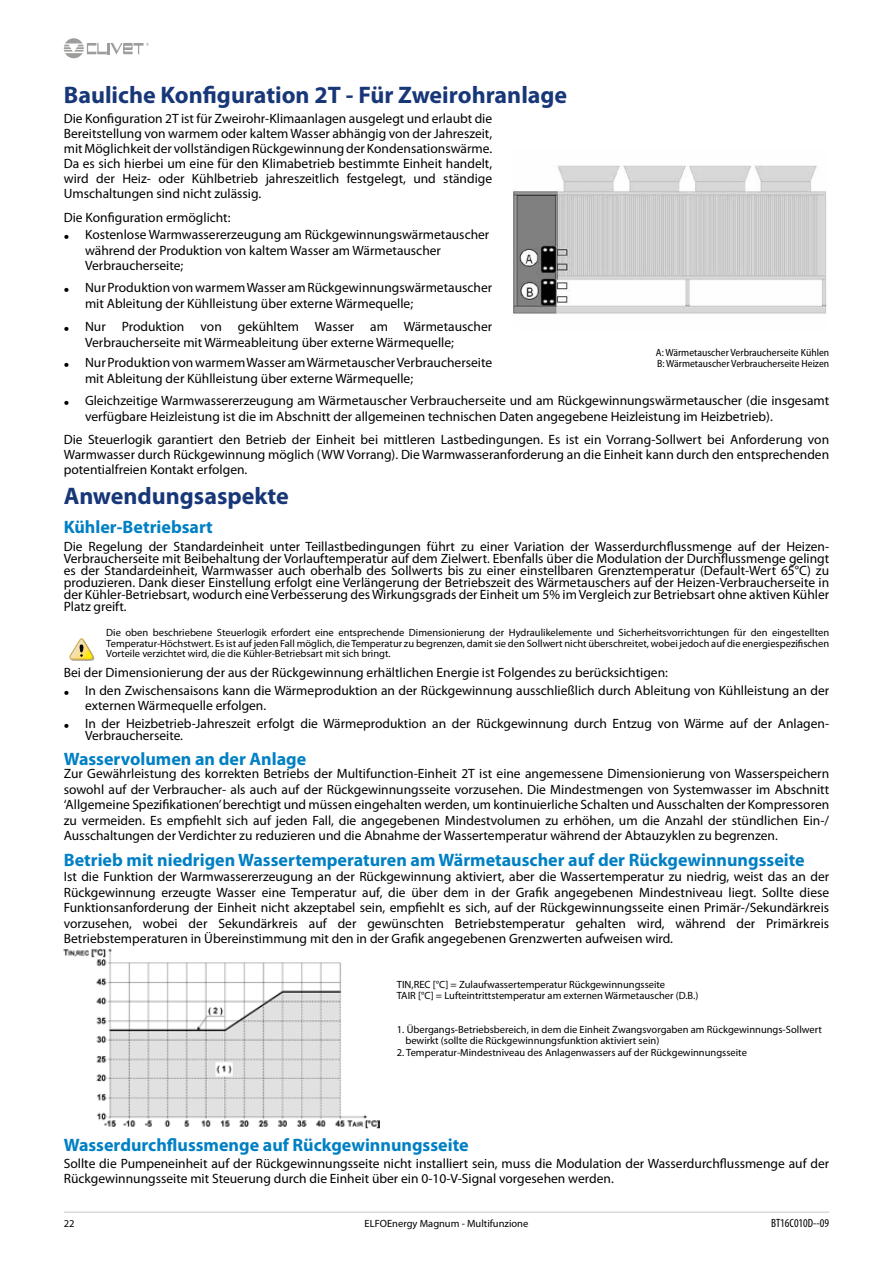
<style>
.page{position:relative;width:893px;height:1263px;background:#fff}
.page>*{position:absolute;margin:0;border:0;box-sizing:border-box;transform-origin:0 0}
.t1{font:700 24px "Myriad Pro";color:#183779}
.t2{font:700 18px "Myriad Pro";color:#0080c4}
.t3{font:13.5px/15.5px "Myriad Pro";color:#000}
.t4{font:condensed 12px "Myriad Pro";color:#000}
.t5{font:10.5px/10.5px "Myriad Pro";color:#000}
.t6{font:semi-condensed 10.5px/11.2px "Myriad Pro";color:#000}
.s1{font-size:19.5px}
</style>
<div class="page">
<svg style="left:64px;top:38px;width:85px;height:20px"></svg>
<hr style="left:64px;top:1212px;width:765px;height:1px;background:#c6c6c6">
<img style="left:513px;top:165px;width:314px;height:149px">
<svg style="left:69px;top:638px;width:26px;height:23px"></svg>
<img style="left:64px;top:948px;width:316px;height:180px">
<h1 class="t1" style="left:64px;top:79px;width:505px">Bauliche Konfiguration 2T - Für Zweirohranlage</h1>
<p class="t3" style="left:64px;top:111px;width:430px;line-height:15px;text-align:justify">Die Konfiguration 2T ist für Zweirohr-Klimaanlagen ausgelegt und erlaubt die Bereitstellung von warmem oder kaltem Wasser abhängig von der Jahreszeit, mit Möglichkeit der vollständigen Rückgewinnung der Kondensationswärme.<br>Da es sich hierbei um eine für den Klimabetrieb bestimmte Einheit handelt, wird der Heiz- oder Kühlbetrieb jahreszeitlich festgelegt, und ständige Umschaltungen sind nicht zulässig.</p>
<p class="t3" style="left:64px;top:209px;width:168px">Die Konfiguration ermöglicht:</p>
<p class="t3" style="left:85px;top:227px;width:406px;text-indent:-21px"><span class="s1">•</span> Kostenlose Warmwassererzeugung am Rückgewinnungswärmetauscher während der Produktion von kaltem Wasser am Wärmetauscher<br>Verbraucherseite;</p>
<p class="t3" style="left:85px;top:280px;width:409px;text-indent:-21px"><span class="s1">•</span> Nur Produktion von warmem Wasser am Rückgewinnungswärmetauscher mit Ableitung der Kühlleistung über externe Wärmequelle;</p>
<p class="t3" style="left:85px;top:319px;width:409px;text-indent:-21px"><span class="s1">•</span> Nur Produktion von gekühltem Wasser am Wärmetauscher<br>Verbraucherseite mit Wärmeableitung über externe Wärmequelle;</p>
<p class="t3" style="left:85px;top:355px;width:409px;text-indent:-21px"><span class="s1">•</span> Nur Produktion von warmem Wasser am Wärmetauscher Verbraucherseite mit Ableitung der Kühlleistung über externe Wärmequelle;</p>
<p class="t3" style="left:85px;top:392px;width:746px;text-indent:-21px"><span class="s1">•</span> Gleichzeitige Warmwassererzeugung am Wärmetauscher Verbraucherseite und am Rückgewinnungswärmetauscher (die insgesamt verfügbare Heizleistung ist die im Abschnitt der allgemeinen technischen Daten angegebene Heizleistung im Heizbetrieb).</p>
<p class="t3" style="left:64px;top:432px;width:767px;line-height:15px;text-align:justify">Die Steuerlogik garantiert den Betrieb der Einheit bei mittleren Lastbedingungen. Es ist ein Vorrang-Sollwert bei Anforderung von Warmwasser durch Rückgewinnung möglich (WW Vorrang). Die Warmwasseranforderung an die Einheit kann durch den entsprechenden potentialfreien Kontakt erfolgen.</p>
<h1 class="t1" style="left:64px;top:480px;width:227px">Anwendungsaspekte</h1>
<h2 class="t2" style="left:64px;top:515px;width:151px">Kühler-Betriebsart</h2>
<p class="t3" style="left:64px;top:540px;width:767px;line-height:12px;text-align:justify">Die Regelung der Standardeinheit unter Teillastbedingungen führt zu einer Variation der Wasserdurchflussmenge auf der Heizen-Verbraucherseite mit Beibehaltung der Vorlauftemperatur auf dem Zielwert. Ebenfalls über die Modulation der Durchflussmenge gelingt es der Standardeinheit, Warmwasser auch oberhalb des Sollwerts bis zu einer einstellbaren Grenztemperatur (Default-Wert 65°C) zu produzieren. Dank dieser Einstellung erfolgt eine Verlängerung der Betriebszeit des Wärmetauschers auf der Heizen-Verbraucherseite in der Kühler-Betriebsart, wodurch eine Verbesserung des Wirkungsgrads der Einheit um 5% im Vergleich zur Betriebsart ohne aktiven Kühler Platz greift.</p>
<p class="t5" style="left:106px;top:627px;width:724px;text-align:justify">Die oben beschriebene Steuerlogik erfordert eine entsprechende Dimensionierung der Hydraulikelemente und Sicherheitsvorrichtungen für den eingestellten Temperatur-Höchstwert. Es ist auf jeden Fall möglich, die Temperatur zu begrenzen, damit sie den Sollwert nicht überschreitet, wobei jedoch auf die energiespezifischen Vorteile verzichtet wird, die die Kühler-Betriebsart mit sich bringt.</p>
<p class="t3" style="left:64px;top:665px;width:606px">Bei der Dimensionierung der aus der Rückgewinnung erhältlichen Energie ist Folgendes zu berücksichtigen:</p>
<p class="t3" style="left:85px;top:682px;width:746px;text-indent:-21px"><span class="s1">•</span> In den Zwischensaisons kann die Wärmeproduktion an der Rückgewinnung ausschließlich durch Ableitung von Kühlleistung an der externen Wärmequelle erfolgen.</p>
<p class="t3" style="left:85px;top:717px;width:746px;line-height:12px;text-indent:-21px"><span class="s1">•</span> In der Heizbetrieb-Jahreszeit erfolgt die Wärmeproduktion an der Rückgewinnung durch Entzug von Wärme auf der Anlagen-<br>Verbraucherseite.</p>
<h2 class="t2" style="left:64px;top:747px;width:244px">Wasservolumen an der Anlage</h2>
<p class="t3" style="left:64px;top:765px;width:767px;text-align:justify">Zur Gewährleistung des korrekten Betriebs der Multifunction-Einheit 2T ist eine angemessene Dimensionierung von Wasserspeichern sowohl auf der Verbraucher- als auch auf der Rückgewinnungsseite vorzusehen. Die Mindestmengen von Systemwasser im Abschnitt ‘Allgemeine Spezifikationen’ berechtigt und müssen eingehalten werden, um kontinuierliche Schalten und Ausschalten der Kompressoren zu vermeiden. Es empfiehlt sich auf jeden Fall, die angegebenen Mindestvolumen zu erhöhen, um die Anzahl der stündlichen Ein-/ Ausschaltungen der Verdichter zu reduzieren und die Abnahme der Wassertemperatur während der Abtauzyklen zu begrenzen.</p>
<h2 class="t2" style="left:64px;top:848px;width:742px">Betrieb mit niedrigen Wassertemperaturen am Wärmetauscher auf der Rückgewinnungsseite</h2>
<p class="t3" style="left:64px;top:869px;width:767px;text-align:justify">Ist die Funktion der Warmwassererzeugung an der Rückgewinnung aktiviert, aber die Wassertemperatur zu niedrig, weist das an der Rückgewinnung erzeugte Wasser eine Temperatur auf, die über dem in der Grafik angegebenen Mindestniveau liegt. Sollte diese Funktionsanforderung der Einheit nicht akzeptabel sein, empfiehlt es sich, auf der Rückgewinnungsseite einen Primär-/Sekundärkreis vorzusehen, wobei der Sekundärkreis auf der gewünschten Betriebstemperatur gehalten wird, während der Primärkreis Betriebstemperaturen in Übereinstimmung mit den in der Grafik angegebenen Grenzwerten aufweisen wird.</p>
<p class="t6" style="left:656px;top:347px;width:175px">A: Wärmetauscher Verbraucherseite Kühlen<br>B: Wärmetauscher Verbraucherseite Heizen</p>
<p class="t5" style="left:397px;top:978px;width:303px;line-height:11.2px">TIN,REC [°C] = Zulaufwassertemperatur Rückgewinnungsseite<br>TAIR [°C] = Lufteintrittstemperatur am externen Wärmetauscher (D.B.)</p>
<p class="t5" style="left:405px;top:1023px;width:418px;line-height:11.2px;text-indent:-9px">1. Übergangs-Betriebsbereich, in dem die Einheit Zwangsvorgaben am Rückgewinnungs-Sollwert bewirkt (sollte die Rückgewinnungsfunktion aktiviert sein)</p>
<p class="t5" style="left:397px;top:1047px;width:352px">2. Temperatur-Mindestniveau des Anlagenwassers auf der Rückgewinnungsseite</p>
<h2 class="t2" style="left:64px;top:1133px;width:406px">Wasserdurchflussmenge auf Rückgewinnungsseite</h2>
<p class="t3" style="left:64px;top:1155px;width:767px">Sollte die Pumpeneinheit auf der Rückgewinnungsseite nicht installiert sein, muss die Modulation der Wasserdurchflussmenge auf der<br>Rückgewinnungsseite mit Steuerung durch die Einheit über ein 0-10-V-Signal vorgesehen werden.</p>
<p class="t5" style="left:64px;top:1218px;width:12px">22</p>
<p class="t5" style="left:365px;top:1218px;width:165px">ELFOEnergy Magnum - Multifunzione</p>
<p class="t4" style="left:771px;top:1216px;width:60px">BT16C010D--09</p>
</div>
